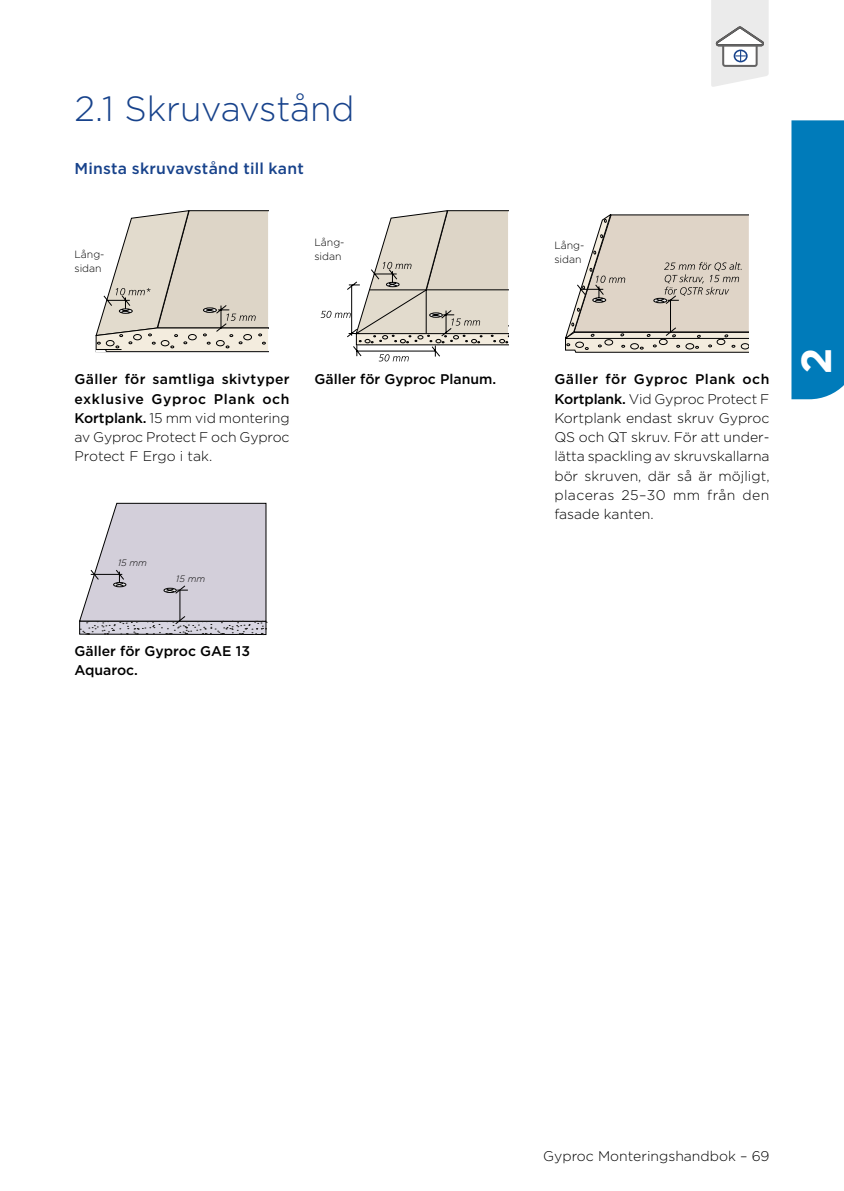
<style>
.page{position:relative;width:844px;height:1191px;background:#fff}
.page>*{position:absolute;margin:0;border:0;box-sizing:border-box;transform-origin:0 0}
.t1{font:700 42px "Gotham";color:#fff}
.t2{font:300 35px "Gotham";letter-spacing:-.005em;color:#17428b}
.t3{font:500 15.75px "Gotham";letter-spacing:.01em;color:#17428b}
.t4{font:300 14px/19.2px "Gotham";color:#000;text-align:justify}
.t5{font:500 14px/19.2px "Gotham";color:#000}
.t6{font:500 14px "Gotham";letter-spacing:.025em;color:#000}
.t7{font:300 10.5px/14px "Gotham";color:#000}
.t8{font:italic 300 9.1px "Gotham";color:#000}
.s1{font-weight:500}
</style>
<div class="page">
<svg style="left:711px;top:0;width:57px;height:87px"></svg>
<div style="left:791px;top:120px;width:52px;height:279px;background:#007bba"></div>
<svg style="left:95px;top:210px;width:173px;height:142px;background:#d8d2c6"></svg>
<svg style="left:320px;top:210px;width:188px;height:151px"></svg>
<svg style="left:565px;top:214px;width:183px;height:138px;background:#d4cbc0"></svg>
<svg style="left:79px;top:503px;width:188px;height:132px;background:#cdcad3"></svg>
<h2 class="t2" style="left:74px;top:87px;width:281px">2.1 Skruvavstånd</h2>
<p class="t3" style="left:74px;top:158px;width:231px">Minsta skruvavstånd till kant</p>
<p class="t7" style="left:74px;top:247px;width:32px">Lång&shy;sidan</p>
<p class="t7" style="left:314px;top:235px;width:32px">Lång&shy;sidan</p>
<p class="t7" style="left:554px;top:238px;width:32px">Lång&shy;sidan</p>
<p class="t6" style="left:74px;top:370px;width:217px">Gäller för samtliga skivtyper</p>
<p class="t5" style="left:314px;top:370px;width:183px">Gäller för Gyproc Planum.</p>
<p class="t4" style="left:74px;top:389px;width:217px"><span class="s1">exklusive Gyproc Plank och Kortplank.</span> 15 mm vid montering av Gyproc Protect F och Gyproc Protect F Ergo i tak.</p>
<p class="t8" style="left:118px;top:557px;width:30px">15 mm</p>
<p class="t8" style="left:176px;top:573px;width:30px">15 mm</p>
<p class="t5" style="left:74px;top:641px;width:177px">Gäller för Gyproc GAE 13<br>Aquaroc.</p>
<p class="t4" style="left:554px;top:369px;width:217px"><span class="s1">Gäller för Gyproc Plank och Kortplank.</span> Vid Gyproc Protect F Kortplank endast skruv Gyproc QS och QT skruv. För att under&shy;lätta spackling av skruvskallarna bör skruven, där så är möjligt, placeras 25–30 mm från den fasade kanten.</p>
<h1 class="t1" style="left:788px;top:374px;width:28px;rotate:-90deg">2</h1>
<p class="t4" style="left:543px;top:1146px;width:228px">Gyproc Monteringshandbok – 69</p>
</div>
